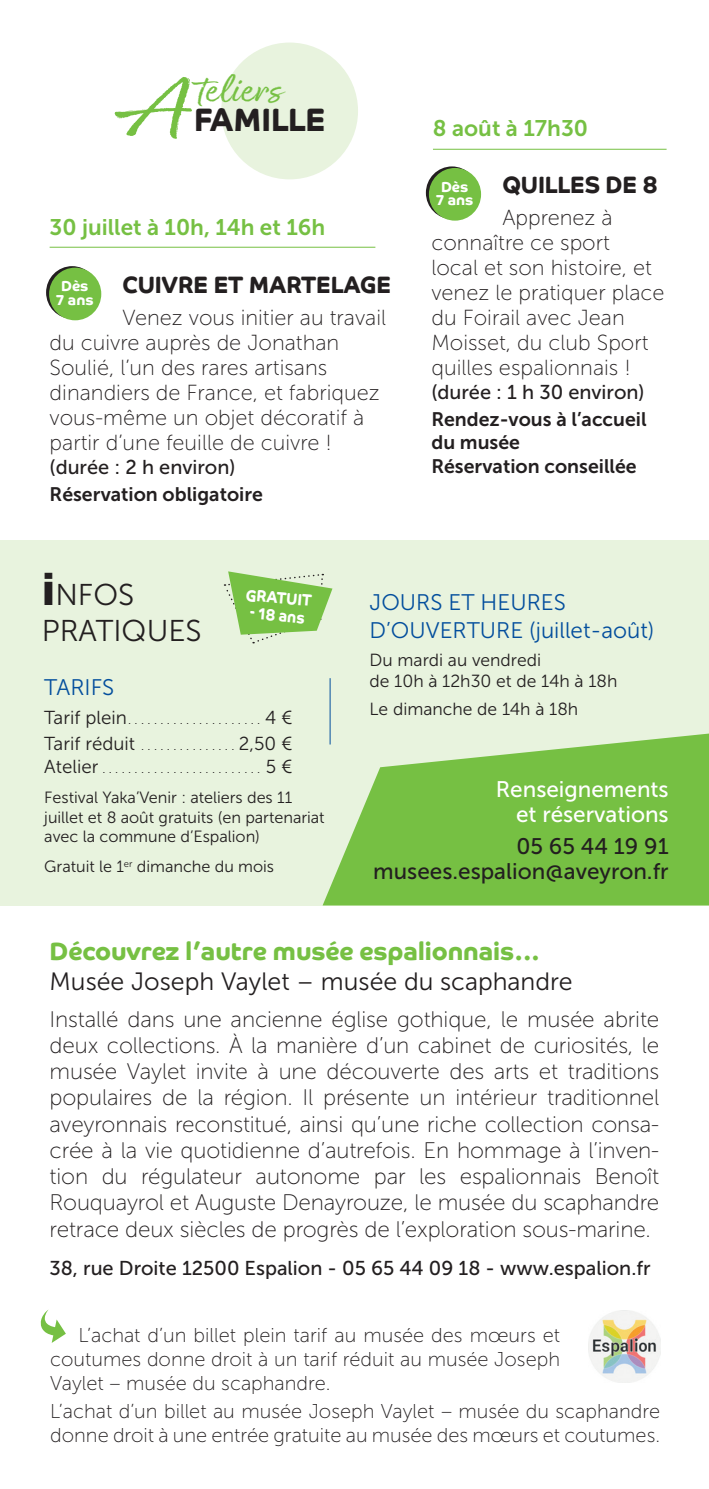
<style>
.page{position:relative;width:709px;height:1489px;background:#fff}
.page>*{position:absolute;margin:0;border:0;box-sizing:border-box;transform-origin:0 0}
.t1{font:expanded 92.5px "Good Karma";color:#76c043}
.t2{font:expanded 40px "Good Karma";color:#76c043}
.t3{font:700 32.5px "Co Headline";color:#231f20;scale:.95 1}
.t4{font:30px/36px "Museo Sans 300";color:#231f20}
.t5{font:25px "Museo Sans 300";color:#231f20}
.t6{font:700 25px "Co Headline";color:#76c043}
.t7{font:700 23.75px "Co Headline";color:#231f20;scale:.95 1}
.t8{font:22.5px/26.2px "Museo Sans 100";letter-spacing:-.01em;color:#231f20;text-align:justify}
.t9{font:22.5px/27.5px "Museo Sans 300";color:#034e9d}
.t10{font:22.5px/25px "Museo Sans 500";color:#231f20;text-align:right}
.t11{font:22.5px "Museo Sans 700";color:#76c043}
.t12{font:22.5px/25px "Museo Sans 500";color:#fff;text-align:right}
.t13{font:21.75px/25px "Museo Sans 100";color:#231f20}
.t14{font:20px/24px "Museo Sans 100";color:#231f20;text-align:justify}
.t15{font:20px "Museo Sans 500";color:#231f20}
.t16{font:19.5px/23.5px "Museo Sans 700";color:#231f20}
.t17{font:18.75px "Museo Sans 300";color:#231f20}
.t18{font:17.5px/21px "Museo Sans 300";color:#231f20}
.t19{font:16.25px/19.5px "Museo Sans 300";color:#231f20}
.t20{font:700 16.25px "Co Headline";color:#fff;scale:.9 1}
.t21{font:700 14.5px/13.8px "Co Headline";color:#fff;text-align:center}
.t22{font:12.5px "Museo Sans 300";color:#231f20}
.s1{font-family:"Museo Sans 900";font-size:45px}
.s2{font-size:18.75px}
</style>
<div class="page">
<div style="left:0;top:540px;width:709px;height:365px;background:#e8f3de"></div>
<svg style="left:323px;top:733px;width:386px;height:172px;fill:#76c043"></svg>
<hr style="left:330px;top:678px;width:1px;height:66px;background:#034e9d">
<svg style="left:223px;top:571px;width:109px;height:73px"></svg>
<svg style="left:41px;top:1309px;width:25px;height:33px"></svg>
<img style="left:588px;top:1310px;width:72px;height:72px">
<div style="left:221px;top:43px;width:137px;height:136px;background:#e8f3de;border-radius:50%"></div>
<hr style="left:50px;top:247px;width:325px;height:1px;background:#76c043">
<hr style="left:433px;top:149px;width:233px;height:1px;background:#76c043">
<svg style="left:46px;top:266px;width:52px;height:53px"></svg>
<div style="left:49px;top:268px;width:52px;height:52px;background:#76c043;border-radius:50%"></div>
<svg style="left:426px;top:166px;width:52px;height:53px"></svg>
<div style="left:429px;top:168px;width:52px;height:53px;background:#76c043;border-radius:50%"></div>
<h2 class="t2" style="left:198px;top:67px;width:86px">teliers</h2>
<h1 class="t1" style="left:114px;top:54px;width:78px">A</h1>
<h3 class="t3" style="left:194px;top:101px;width:140px">FAMILLE</h3>
<p class="t11" style="left:50px;top:215px;width:277px">30 juillet à 10h, 14h et 16h</p>
<p class="t7" style="left:122px;top:271px;width:284px">CUIVRE ET MARTELAGE</p>
<p class="t13" style="left:50px;top:305px;width:338px;text-indent:73px">Venez vous initier au travail du cuivre auprès de Jonathan<br>Soulié, l’un des rares artisans dinandiers de France, et fabriquez vous-même un objet décoratif à partir d’une feuille de cuivre !</p>
<p class="t15" style="left:50px;top:456px;width:187px">(durée : 2 h environ)</p>
<p class="t16" style="left:50px;top:482px;width:215px">Réservation obligatoire</p>
<p class="t21" style="left:56px;top:279px;width:39px">Dès<br>7 ans</p>
<p class="t11" style="left:433px;top:115px;width:157px">8 août à 17h30</p>
<p class="t7" style="left:502px;top:170px;width:165px">QUILLES DE 8</p>
<p class="t13" style="left:431px;top:205px;width:234px;text-indent:71px">Apprenez à connaître ce sport<br>local et son histoire, et venez le pratiquer place du Foirail avec Jean<br>Moisset, du club Sport quilles espalionnais !</p>
<p class="t15" style="left:431px;top:381px;width:215px">(durée : 1 h 30 environ)</p>
<p class="t16" style="left:431px;top:407px;width:217px">Rendez-vous à l’accueil du musée<br>Réservation conseillée</p>
<p class="t21" style="left:436px;top:180px;width:39px">Dès<br>7 ans</p>
<h3 class="t4" style="left:42px;top:577px;width:161px"><span class="s1">i</span>NFOS<br>PRATIQUES</h3>
<p class="t20" style="left:247px;top:585px;width:75px;rotate:5deg">GRATUIT</p>
<p class="t20" style="left:251px;top:603px;width:62px;rotate:5deg">- 18 ans</p>
<p class="t9" style="left:44px;top:673px;width:72px">TARIFS</p>
<p class="t22" style="left:44px;top:713px;width:87px"><span class="s2">Tarif plein</span>......................</p>
<p class="t17" style="left:265px;top:707px;width:29px">4 €</p>
<p class="t22" style="left:44px;top:739px;width:98px"><span class="s2">Tarif réduit</span> ................</p>
<p class="t17" style="left:239px;top:733px;width:55px">2,50 €</p>
<p class="t22" style="left:44px;top:761px;width:59px"><span class="s2">Atelier</span>..........................</p>
<p class="t17" style="left:266px;top:756px;width:28px">5 €</p>
<p class="t19" style="left:44px;top:787px;width:282px">Festival Yaka’Venir : ateliers des 11 juillet et 8 août gratuits (en partenariat avec la commune d’Espalion)</p>
<p class="t19" style="left:44px;top:857px;width:231px">Gratuit le 1<sup>er</sup> dimanche du mois</p>
<p class="t9" style="left:369px;top:589px;width:286px">JOURS ET HEURES<br>D’OUVERTURE (juillet-août)</p>
<p class="t18" style="left:369px;top:649px;width:249px">Du mardi au vendredi<br>de 10h à 12h30 et de 14h à 18h</p>
<p class="t18" style="left:369px;top:698px;width:210px">Le dimanche de 14h à 18h</p>
<p class="t12" style="left:496px;top:777px;width:174px">Renseignements et réservations</p>
<p class="t10" style="left:373px;top:834px;width:297px">05 65 44 19 91 musees.espalion@aveyron.fr</p>
<p class="t6" style="left:50px;top:936px;width:491px">Découvrez l’autre musée espalionnais…</p>
<p class="t5" style="left:50px;top:967px;width:524px">Musée Joseph Vaylet – musée du scaphandre</p>
<p class="t8" style="left:50px;top:1005px;width:611px">Installé dans une ancienne église gothique, le musée abrite deux collections. À la manière d’un cabinet de curiosités, le musée Vaylet invite à une découverte des arts et traditions populaires de la région. Il présente un intérieur traditionnel aveyronnais reconstitué, ainsi qu’une riche collection consa&shy;crée à la vie quotidienne d’autrefois. En hommage à l’inven&shy;tion du régulateur autonome par les espalionnais Benoît Rouquayrol et Auguste Denayrouze, le musée du scaphandre retrace deux siècles de progrès de l’exploration sous-marine.</p>
<p class="t15" style="left:50px;top:1256px;width:602px">38, rue Droite 12500 Espalion - 05 65 44 09 18 - www.espalion.fr</p>
<p class="t14" style="left:50px;top:1323px;width:511px;text-indent:28px">L’achat d’un billet plein tarif au musée des mœurs et coutumes donne droit à un tarif réduit au musée Joseph Vaylet – musée du scaphandre.</p>
<p class="t14" style="left:50px;top:1398px;width:611px">L’achat d’un billet au musée Joseph Vaylet – musée du scaphandre donne droit à une entrée gratuite au musée des mœurs et coutumes.</p>
</div>
